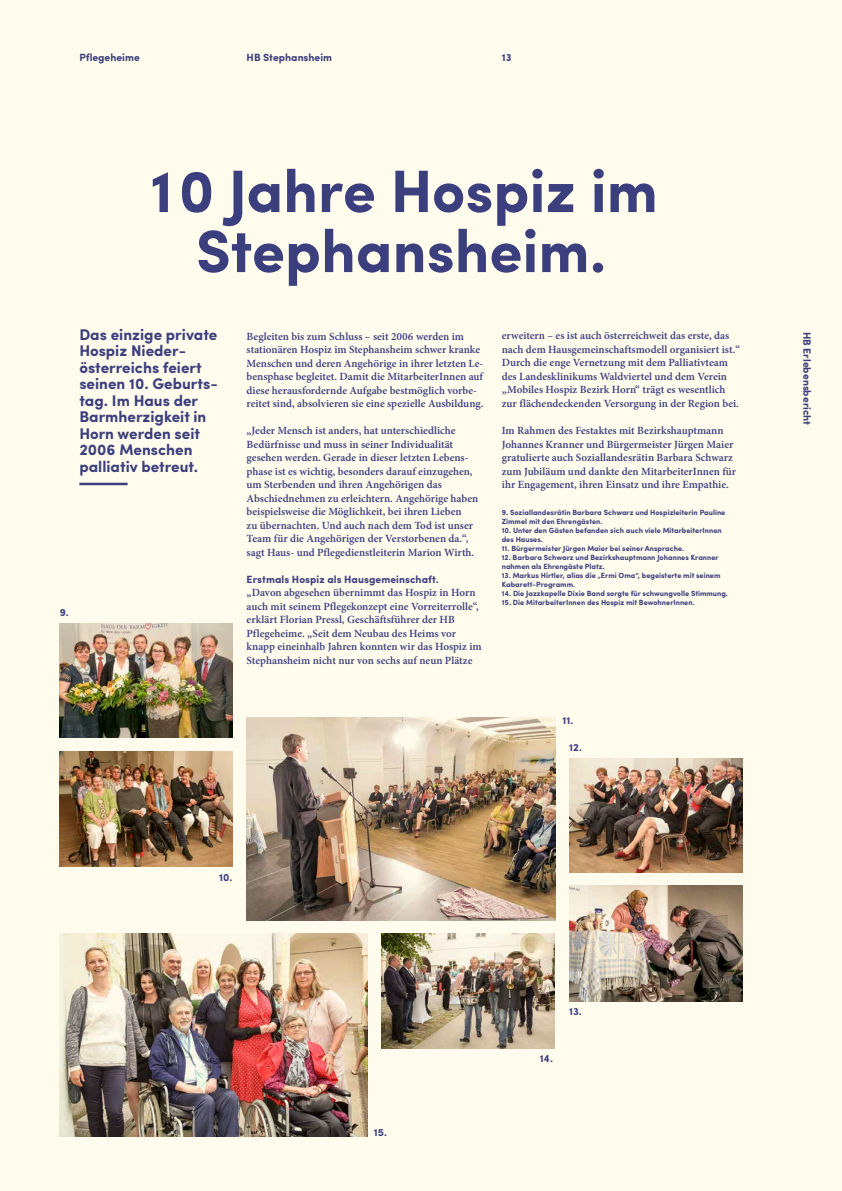
<style>
.page{position:relative;width:842px;height:1191px;background:#fff}
.page>*{position:absolute;margin:0;border:0;box-sizing:border-box;transform-origin:0 0}
.t1{font:700 60px/60px "Sofia Pro";color:#3c4087;text-align:center}
.t2{font:700 15.5px/16.5px "Sofia Pro";color:#3c4087}
.t3{font:600 11px/13.5px "Minion Pro";color:#3c4087}
.t4{font:700 10.5px "Sofia Pro";color:#3c4087}
.t5{font:700 7.5px/9px "Sofia Pro";color:#3c4087}
</style>
<div class="page">
<img style="left:0;top:0;width:842px;height:1191px">
<p class="t4" style="left:79px;top:49px;width:62px">Pflegeheime</p>
<p class="t4" style="left:247px;top:49px;width:87px">HB Stephansheim</p>
<p class="t4" style="left:502px;top:49px;width:11px">13</p>
<h1 class="t1" style="left:144px;top:157px;width:515px">10 Jahre Hospiz im<br>Stephansheim.</h1>
<p class="t4" style="left:60px;top:604px;width:10px">9.</p>
<h2 class="t2" style="left:79px;top:325px;width:140px">Das einzige private<br>Hospiz Nieder&shy;österreichs feiert seinen 10. Geburts&shy;tag. Im Haus der<br>Barmherzigkeit in<br>Horn werden seit<br>2006 Menschen palliativ betreut.</h2>
<p class="t3" style="left:247px;top:329px;width:238px">Begleiten bis zum Schluss – seit 2006 werden im stationären Hospiz im Stephansheim schwer kranke Menschen und deren Angehörige in ihrer letzten Le&shy;bensphase begleitet. Damit die MitarbeiterInnen auf diese herausfordernde Aufgabe bestmöglich vorbe&shy;reitet sind, absolvieren sie eine spezielle Ausbildung.</p>
<p class="t3" style="left:247px;top:424px;width:233px">„Jeder Mensch ist anders, hat unterschiedliche Bedürfnisse und muss in seiner Individualität gesehen werden. Gerade in dieser letzten Lebens&shy;phase ist es wichtig, besonders darauf einzugehen, um Sterbenden und ihren Angehörigen das Abschiednehmen zu erleichtern. Angehörige haben beispielsweise die Möglichkeit, bei ihren Lieben<br>zu übernachten. Und auch nach dem Tod ist unser Team für die Angehörigen der Verstorbenen da.“, sagt Haus- und Pflegedienstleiterin Marion Wirth.</p>
<p class="t4" style="left:247px;top:571px;width:194px">Erstmals Hospiz als Hausgemeinschaft.</p>
<p class="t3" style="left:247px;top:586px;width:236px">„Davon abgesehen übernimmt das Hospiz in Horn auch mit seinem Pflegekonzept eine Vorreiterrolle“, erklärt Florian Pressl, Geschäftsführer der HB Pflegeheime. „Seit dem Neubau des Heims vor knapp eineinhalb Jahren konnten wir das Hospiz im Stephansheim nicht nur von sechs auf neun Plätze</p>
<p class="t3" style="left:502px;top:329px;width:240px">erweitern – es ist auch österreichweit das erste, das nach dem Hausgemeinschaftsmodell organisiert ist.“ Durch die enge Vernetzung mit dem Palliativteam des Landesklinikums Waldviertel und dem Verein „Mobiles Hospiz Bezirk Horn“ trägt es wesentlich zur flächendeckenden Versorgung in der Region bei.</p>
<p class="t3" style="left:502px;top:424px;width:236px">Im Rahmen des Festaktes mit Bezirkshauptmann Johannes Kranner und Bürgermeister Jürgen Maier gratulierte auch Soziallandesrätin Barbara Schwarz zum Jubiläum und dankte den MitarbeiterInnen für ihr Engagement, ihren Einsatz und ihre Empathie.</p>
<p class="t5" style="left:502px;top:507px;width:225px">9. Soziallandesrätin Barbara Schwarz und Hospizleiterin Pauline<br>Zimmel mit den Ehrengästen.</p>
<p class="t5" style="left:502px;top:525px;width:221px">10. Unter den Gästen befanden sich auch viele MitarbeiterInnen des Hauses.</p>
<p class="t5" style="left:502px;top:543px;width:184px">11. Bürgermeister Jürgen Maier bei seiner Ansprache.</p>
<p class="t5" style="left:502px;top:552px;width:218px">12. Barbara Schwarz und Bezirkshauptmann Johannes Kranner nahmen als Ehrengäste Platz.</p>
<p class="t5" style="left:502px;top:570px;width:220px">13. Markus Hirtler, alias die „Ermi Oma“, begeisterte mit seinem<br>Kabarett-Programm.</p>
<p class="t5" style="left:502px;top:588px;width:228px">14. Die Jazzkapelle Dixie Band sorgte für schwungvolle Stimmung.</p>
<p class="t5" style="left:502px;top:597px;width:194px">15. Die MitarbeiterInnen des Hospiz mit BewohnerInnen.</p>
<p class="t4" style="left:562px;top:712px;width:12px">11.</p>
<p class="t4" style="left:569px;top:739px;width:14px">12.</p>
<p class="t4" style="left:219px;top:869px;width:15px">10.</p>
<p class="t4" style="left:374px;top:1124px;width:15px">15.</p>
<p class="t4" style="left:540px;top:1050px;width:15px">14.</p>
<p class="t4" style="left:569px;top:1003px;width:14px">13.</p>
<p class="t4" style="left:815px;top:332px;width:95px;rotate:90deg">HB Erlebensbericht</p>
</div>
